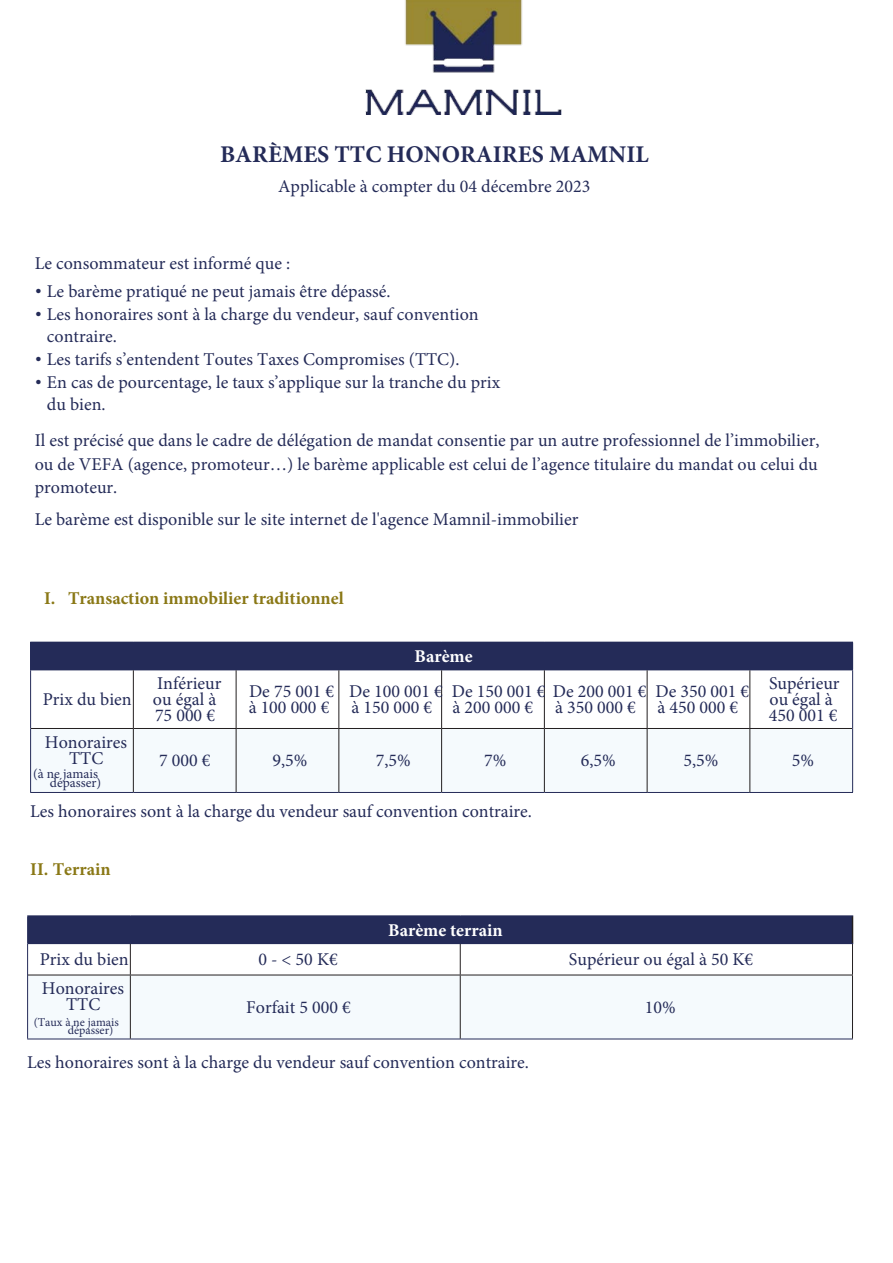
<style>
.page{position:relative;width:893px;height:1263px;background:#fff}
.page>*{position:absolute;margin:0;border:0;box-sizing:border-box;transform-origin:0 0}
.t1{font:700 24px "Minion Pro";color:#242b58}
.t2{font:18px/16.2px "Minion Pro";color:#242b58}
.t3{font:700 18px "Minion Pro";color:#8a7816}
.t4{font:700 18px "Minion Pro";color:#fff}
.t5{font:13.5px "Minion Pro";color:#242b58}
.t6{font:12px "Minion Pro";color:#242b58}
.s1{font-family:"Poppins"}
</style>
<div class="page">
<div style="left:31px;top:642px;width:822px;height:28px;background:#242b58"></div>
<div style="left:31px;top:729px;width:821px;height:63px;background:#f5fafd"></div>
<hr style="left:30px;top:728px;width:1px;height:64px;background:#242b58">
<hr style="left:30px;top:792px;width:103px;height:1px;background:#242b58">
<hr style="left:30px;top:670px;width:1px;height:58px;background:#242b58">
<hr style="left:31px;top:728px;width:102px;height:1px;background:#231f20">
<hr style="left:133px;top:728px;width:103px;height:1px;background:#231f20">
<hr style="left:236px;top:728px;width:103px;height:1px;background:#231f20">
<hr style="left:339px;top:728px;width:103px;height:1px;background:#231f20">
<hr style="left:442px;top:728px;width:102px;height:1px;background:#231f20">
<hr style="left:544px;top:728px;width:103px;height:1px;background:#231f20">
<hr style="left:647px;top:728px;width:103px;height:1px;background:#231f20">
<hr style="left:750px;top:728px;width:102px;height:1px;background:#231f20">
<svg style="left:30px;top:642px;width:1px;height:27px"></svg>
<hr style="left:30px;top:669px;width:103px;height:1px;background:#242b58">
<hr style="left:852px;top:670px;width:1px;height:58px;background:#242b58">
<hr style="left:852px;top:728px;width:1px;height:64px;background:#242b58">
<hr style="left:133px;top:792px;width:103px;height:1px;background:#242b58">
<hr style="left:339px;top:792px;width:103px;height:1px;background:#242b58">
<hr style="left:750px;top:792px;width:103px;height:1px;background:#242b58">
<hr style="left:133px;top:670px;width:1px;height:58px;background:#231f20">
<hr style="left:133px;top:729px;width:1px;height:63px;background:#231f20">
<hr style="left:236px;top:792px;width:103px;height:1px;background:#242b58">
<hr style="left:236px;top:670px;width:1px;height:58px;background:#231f20">
<hr style="left:338px;top:670px;width:1px;height:58px;background:#231f20">
<hr style="left:236px;top:729px;width:1px;height:63px;background:#231f20">
<hr style="left:338px;top:729px;width:1px;height:63px;background:#231f20">
<hr style="left:442px;top:792px;width:102px;height:1px;background:#242b58">
<hr style="left:441px;top:670px;width:1px;height:58px;background:#231f20">
<hr style="left:441px;top:729px;width:1px;height:63px;background:#231f20">
<hr style="left:544px;top:792px;width:103px;height:1px;background:#242b58">
<hr style="left:544px;top:670px;width:1px;height:58px;background:#231f20">
<hr style="left:544px;top:729px;width:1px;height:63px;background:#231f20">
<hr style="left:647px;top:792px;width:103px;height:1px;background:#242b58">
<hr style="left:647px;top:670px;width:1px;height:58px;background:#231f20">
<hr style="left:749px;top:670px;width:1px;height:58px;background:#231f20">
<hr style="left:647px;top:729px;width:1px;height:63px;background:#231f20">
<hr style="left:749px;top:729px;width:1px;height:63px;background:#231f20">
<div style="left:28px;top:916px;width:824px;height:27px;background:#242b58"></div>
<svg style="left:852px;top:916px;width:1px;height:27px"></svg>
<hr style="left:27px;top:975px;width:1px;height:63px;background:#242b58">
<hr style="left:27px;top:1038px;width:103px;height:1px;background:#242b58">
<hr style="left:27px;top:944px;width:1px;height:31px;background:#242b58">
<hr style="left:28px;top:975px;width:102px;height:1px;background:#231f20">
<hr style="left:130px;top:975px;width:330px;height:1px;background:#231f20">
<hr style="left:460px;top:975px;width:393px;height:1px;background:#231f20">
<hr style="left:27px;top:915px;width:103px;height:1px;background:#242b58">
<svg style="left:27px;top:916px;width:1px;height:27px"></svg>
<hr style="left:130px;top:915px;width:330px;height:1px;background:#242b58">
<hr style="left:460px;top:915px;width:393px;height:1px;background:#242b58">
<hr style="left:27px;top:943px;width:103px;height:1px;background:#242b58">
<hr style="left:130px;top:943px;width:330px;height:1px;background:#242b58">
<hr style="left:130px;top:1038px;width:330px;height:1px;background:#242b58">
<hr style="left:130px;top:944px;width:1px;height:31px;background:#231f20">
<hr style="left:130px;top:975px;width:1px;height:63px;background:#231f20">
<hr style="left:460px;top:943px;width:393px;height:1px;background:#242b58">
<hr style="left:460px;top:1038px;width:393px;height:1px;background:#242b58">
<hr style="left:460px;top:944px;width:1px;height:31px;background:#231f20">
<hr style="left:852px;top:944px;width:1px;height:31px;background:#231f20">
<hr style="left:460px;top:975px;width:1px;height:63px;background:#231f20">
<hr style="left:852px;top:975px;width:1px;height:63px;background:#231f20">
<img style="left:365px;top:0;width:197px;height:114px">
<p class="t1" style="left:220px;top:140px;width:430px">BARÈMES TTC HONORAIRES MAMNIL</p>
<p class="t2" style="left:278px;top:178px;width:314px">Applicable à compter du 04 décembre 2023</p>
<p class="t2" style="left:35px;top:255px;width:257px">Le consommateur est informé que :</p>
<p class="t2" style="left:35px;top:283px;width:357px"><span class="s1">•</span> Le barème pratiqué ne peut jamais être dépassé.</p>
<p class="t2" style="left:47px;top:303px;width:433px;line-height:21.6px;text-indent:-12px"><span class="s1">•</span> Les honoraires sont à la charge du vendeur, sauf convention contraire.</p>
<p class="t2" style="left:35px;top:351px;width:426px"><span class="s1">•</span> Les tarifs s’entendent Toutes Taxes Compromises (TTC).</p>
<p class="t2" style="left:47px;top:371px;width:455px;line-height:21.6px;text-indent:-12px"><span class="s1">•</span> En cas de pourcentage, le taux s’applique sur la tranche du prix du bien.</p>
<p class="t2" style="left:35px;top:428px;width:786px;line-height:23.4px;text-align:justify">Il est précisé que dans le cadre de délégation de mandat consentie par un autre professionnel de l’immobilier, ou de VEFA (agence, promoteur…) le barème applicable est celui de l’agence titulaire du mandat ou celui du promoteur.</p>
<p class="t2" style="left:35px;top:511px;width:545px">Le barème est disponible sur le site internet de l'agence Mamnil-immobilier</p>
<p class="t3" style="left:44px;top:588px;width:301px">I. Transaction immobilier traditionnel</p>
<p class="t2" style="left:43px;top:691px;width:90px">Prix du bien</p>
<p class="t2" style="left:157px;top:675px;width:66px">Inférieur</p>
<p class="t2" style="left:153px;top:691px;width:65px">ou égal à</p>
<p class="t2" style="left:155px;top:707px;width:62px">75 000 €</p>
<p class="t2" style="left:249px;top:683px;width:86px">De 75 001 €</p>
<p class="t2" style="left:249px;top:699px;width:82px">à 100 000 €</p>
<p class="t4" style="left:415px;top:645px;width:60px">Barème</p>
<p class="t2" style="left:349px;top:683px;width:95px">De 100 001 € à 150 000 €</p>
<p class="t2" style="left:452px;top:683px;width:196px">De 150 001 € De 200 001 € à 200 000 €</p>
<p class="t2" style="left:555px;top:699px;width:82px">à 350 000 €</p>
<p class="t2" style="left:656px;top:683px;width:95px">De 350 001 € à 450 000 €</p>
<p class="t2" style="left:769px;top:675px;width:72px">Supérieur</p>
<p class="t2" style="left:769px;top:691px;width:70px">ou égal à<br>450 001 €</p>
<p class="t2" style="left:45px;top:733px;width:84px;text-align:center">Honoraires<br>TTC</p>
<p class="t5" style="left:50px;top:774px;width:53px">dépasser)</p>
<p class="t5" style="left:33px;top:765px;width:66px">(à ne jamais</p>
<p class="t2" style="left:159px;top:752px;width:53px">7 000 €</p>
<p class="t2" style="left:273px;top:752px;width:36px">9,5%</p>
<p class="t2" style="left:376px;top:752px;width:36px">7,5%</p>
<p class="t2" style="left:484px;top:752px;width:24px">7%</p>
<p class="t2" style="left:581px;top:752px;width:36px">6,5%</p>
<p class="t2" style="left:684px;top:752px;width:36px">5,5%</p>
<p class="t2" style="left:792px;top:752px;width:24px">5%</p>
<p class="t2" style="left:30px;top:802px;width:503px">Les honoraires sont à la charge du vendeur sauf convention contraire.</p>
<p class="t3" style="left:30px;top:859px;width:82px">II. Terrain</p>
<p class="t4" style="left:388px;top:919px;width:116px">Barème terrain</p>
<p class="t2" style="left:40px;top:951px;width:90px">Prix du bien</p>
<p class="t2" style="left:258px;top:951px;width:81px">0 - &lt; 50 K€</p>
<p class="t2" style="left:569px;top:951px;width:186px">Supérieur ou égal à 50 K€</p>
<p class="t2" style="left:42px;top:980px;width:84px;text-align:center">Honoraires<br>TTC</p>
<p class="t6" style="left:68px;top:1023px;width:47px">dépasser)</p>
<p class="t2" style="left:246px;top:999px;width:106px">Forfait 5 000 €</p>
<p class="t2" style="left:645px;top:999px;width:32px">10%</p>
<p class="t6" style="left:34px;top:1015px;width:87px">(Taux à ne jamais</p>
<p class="t2" style="left:27px;top:1054px;width:503px">Les honoraires sont à la charge du vendeur sauf convention contraire.</p>
</div>
